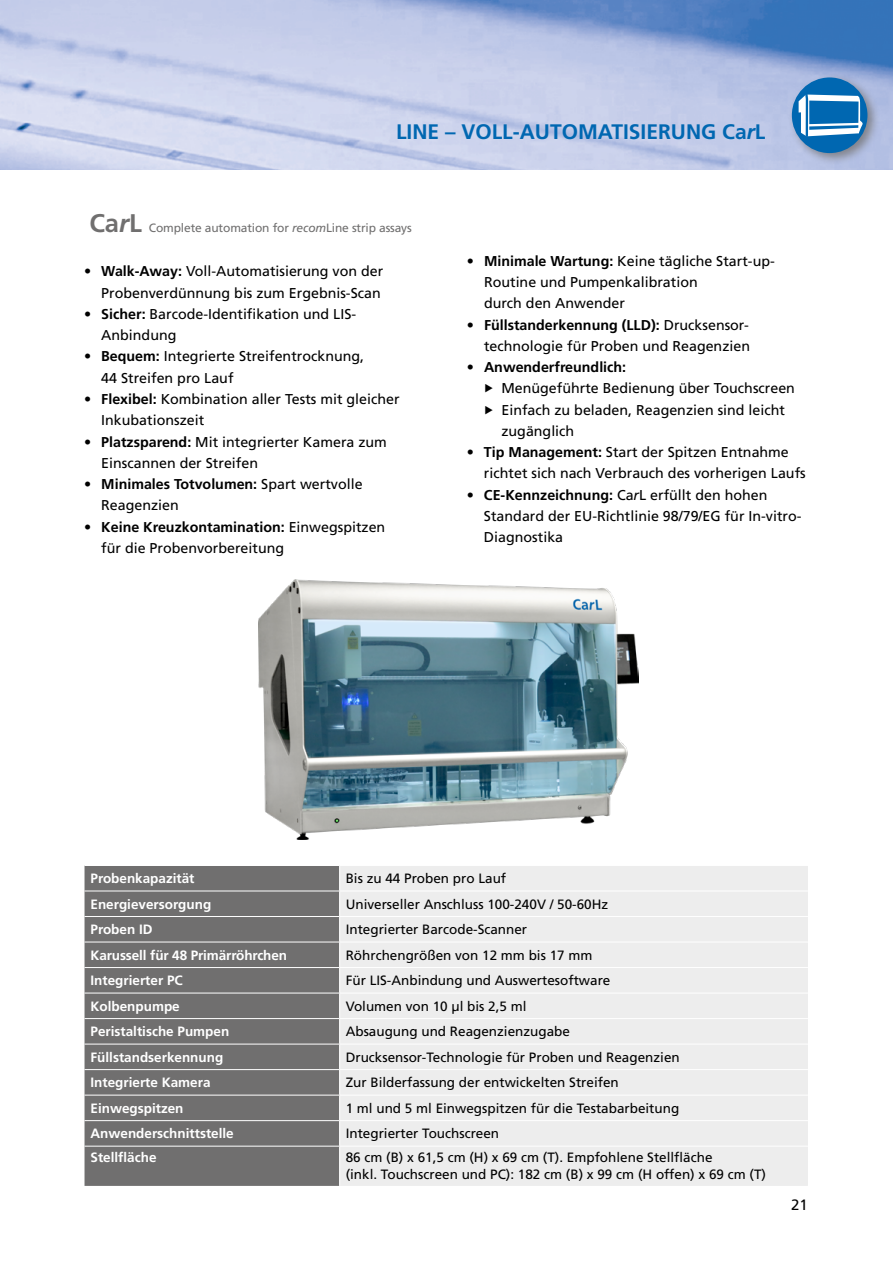
<style>
.page{position:relative;width:893px;height:1263px;background:#fff}
.page>*{position:absolute;margin:0;border:0;box-sizing:border-box;transform-origin:0 0}
.t1{font:700 21px "Frutiger LT Com";color:#0067b1}
.t2{font:15px "Frutiger LT Com";color:#000}
.t3{font:14.25px/21.3px "Frutiger LT Com";color:#000}
.t4{font:700 14.25px "Frutiger LT Com";color:#000}
.t5{font:13.5px/16.2px "Frutiger LT Com";color:#000}
.t6{font:700 13.5px "Frutiger LT Com";color:#fff}
.t7{font:12px "Frutiger LT Com";letter-spacing:-.01em;color:#706f6f}
.s1{font-style:italic}
.s2{font-weight:700;font-size:25.5px}
.s3{font-weight:700;font-style:italic;font-size:25.5px}
.s4{font-weight:700}
</style>
<div class="page">
<img style="left:0;top:0;width:893px;height:169px">
<img style="left:259px;top:580px;width:379px;height:259px">
<div style="left:85px;top:866px;width:254px;height:320px;background:#706f6f"></div>
<div style="left:340px;top:866px;width:468px;height:320px;background:#ededed"></div>
<hr style="left:85px;top:891px;width:255px;height:1px;background:#fff">
<hr style="left:340px;top:891px;width:468px;height:1px;background:#fff">
<hr style="left:85px;top:916px;width:255px;height:1px;background:#fff">
<hr style="left:340px;top:916px;width:468px;height:1px;background:#fff">
<hr style="left:85px;top:942px;width:255px;height:1px;background:#fff">
<hr style="left:340px;top:942px;width:468px;height:1px;background:#fff">
<hr style="left:85px;top:967px;width:255px;height:1px;background:#fff">
<hr style="left:340px;top:967px;width:468px;height:1px;background:#fff">
<hr style="left:85px;top:993px;width:255px;height:1px;background:#fff">
<hr style="left:340px;top:993px;width:468px;height:1px;background:#fff">
<hr style="left:85px;top:1018px;width:255px;height:1px;background:#fff">
<hr style="left:340px;top:1018px;width:468px;height:1px;background:#fff">
<hr style="left:85px;top:1044px;width:255px;height:1px;background:#fff">
<hr style="left:340px;top:1044px;width:468px;height:1px;background:#fff">
<hr style="left:85px;top:1069px;width:255px;height:1px;background:#fff">
<hr style="left:340px;top:1069px;width:468px;height:1px;background:#fff">
<hr style="left:85px;top:1095px;width:255px;height:1px;background:#fff">
<hr style="left:340px;top:1095px;width:468px;height:1px;background:#fff">
<hr style="left:85px;top:1120px;width:255px;height:1px;background:#fff">
<hr style="left:340px;top:1120px;width:468px;height:1px;background:#fff">
<svg style="left:339px;top:866px;width:1px;height:280px"></svg>
<hr style="left:85px;top:1146px;width:255px;height:1px;background:#fff">
<hr style="left:340px;top:1146px;width:468px;height:1px;background:#fff">
<div style="left:787px;top:73px;width:93px;height:93px;background:#706f6f;opacity:.75"></div>
<div style="left:792px;top:77px;width:75px;height:76px;background:#0067b1;border-radius:50%"></div>
<svg style="left:799px;top:91px;width:65px;height:48px"></svg>
<h1 class="t1" style="left:396px;top:119px;width:371px">LINE – VOLL-AUTOMATISIERUNG Ca<span class="s1">r</span>L</h1>
<p class="t7" style="left:89px;top:221px;width:324px"><span class="s2">Ca</span><span class="s3">r</span><span class="s2">L</span> Complete automation for <span class="s1">recom</span>Line strip assays</p>
<p class="t3" style="left:84px;top:261px;width:301px;text-align:right"><span class="s4">• Walk-Away:</span> Voll-Automatisierung von der<br>Probenverdünnung bis zum Ergebnis-Scan</p>
<p class="t3" style="left:101px;top:303px;width:256px;text-indent:-17px"><span class="s4">• Sicher:</span> Barcode-Identifikation und LIS-<br>Anbindung</p>
<p class="t3" style="left:101px;top:346px;width:264px;text-indent:-17px"><span class="s4">• Bequem:</span> Integrierte Streifentrocknung,<br>44 Streifen pro Lauf</p>
<p class="t3" style="left:101px;top:388px;width:300px;text-indent:-17px"><span class="s4">• Flexibel:</span> Kombination aller Tests mit gleicher<br>Inkubationszeit</p>
<p class="t3" style="left:101px;top:431px;width:287px;text-indent:-17px"><span class="s4">• Platzsparend:</span> Mit integrierter Kamera zum<br>Einscannen der Streifen</p>
<p class="t3" style="left:101px;top:473px;width:263px;text-indent:-17px"><span class="s4">• Minimales Totvolumen:</span> Spart wertvolle<br>Reagenzien</p>
<p class="t3" style="left:101px;top:516px;width:286px;text-indent:-17px"><span class="s4">• Keine Kreuzkontamination:</span> Einwegspitzen für die Probenvorbereitung</p>
<p class="t3" style="left:484px;top:250px;width:292px;text-indent:-17px"><span class="s4">• Minimale Wartung:</span> Keine tägliche Start-up-<br>Routine und Pumpenkalibration<br>durch den Anwender</p>
<p class="t3" style="left:467px;top:314px;width:285px;text-align:right"><span class="s4">• Füllstanderkennung (LLD):</span> Drucksensor&shy;technologie für Proben und Reagenzien</p>
<p class="t4" style="left:467px;top:359px;width:161px">• Anwenderfreundlich:</p>
<p class="t3" style="left:501px;top:378px;width:295px">Menügeführte Bedienung über Touchscreen<br>Einfach zu beladen, Reagenzien sind leicht zugänglich</p>
<p class="t3" style="left:484px;top:442px;width:323px;text-indent:-17px"><span class="s4">• Tip Management:</span> Start der Spitzen Entnahme richtet sich nach Verbrauch des vorherigen Laufs</p>
<p class="t3" style="left:484px;top:484px;width:319px;text-indent:-17px"><span class="s4">• CE-Kennzeichnung:</span> Ca<span class="s1">r</span>L erfüllt den hohen<br>Standard der EU-Richtlinie 98/79/EG für In-vitro-<br>Diagnostika</p>
<p class="t6" style="left:91px;top:871px;width:106px">Probenkapazität</p>
<p class="t5" style="left:346px;top:870px;width:162px">Bis zu 44 Proben pro Lauf</p>
<p class="t6" style="left:91px;top:896px;width:122px">Energieversorgung</p>
<p class="t5" style="left:346px;top:896px;width:264px">Universeller Anschluss 100-240V / 50-60Hz</p>
<p class="t6" style="left:91px;top:922px;width:64px">Proben ID</p>
<p class="t5" style="left:346px;top:921px;width:183px">Integrierter Barcode-Scanner</p>
<p class="t6" style="left:91px;top:947px;width:198px">Karussell für 48 Primärröhrchen</p>
<p class="t5" style="left:346px;top:947px;width:248px">Röhrchengrößen von 12 mm bis 17 mm</p>
<p class="t6" style="left:91px;top:973px;width:94px">Integrierter PC</p>
<p class="t5" style="left:346px;top:973px;width:266px">Für LIS-Anbindung und Auswertesoftware</p>
<p class="t6" style="left:91px;top:998px;width:91px">Kolbenpumpe</p>
<p class="t5" style="left:346px;top:998px;width:182px">Volumen von 10 µl bis 2,5 ml</p>
<p class="t6" style="left:91px;top:1024px;width:140px">Peristaltische Pumpen</p>
<p class="t5" style="left:346px;top:1024px;width:226px">Absaugung und Reagenzienzugabe</p>
<p class="t6" style="left:91px;top:1049px;width:134px">Füllstandserkennung</p>
<p class="t5" style="left:346px;top:1049px;width:336px">Drucksensor-Technologie für Proben und Reagenzien</p>
<p class="t6" style="left:91px;top:1075px;width:122px">Integrierte Kamera</p>
<p class="t5" style="left:346px;top:1075px;width:275px">Zur Bilderfassung der entwickelten Streifen</p>
<p class="t6" style="left:91px;top:1100px;width:95px">Einwegspitzen</p>
<p class="t5" style="left:346px;top:1100px;width:335px">1 ml und 5 ml Einwegspitzen für die Testabarbeitung</p>
<p class="t6" style="left:91px;top:1126px;width:145px">Anwenderschnittstelle</p>
<p class="t5" style="left:346px;top:1126px;width:155px">Integrierter Touchscreen</p>
<p class="t6" style="left:91px;top:1150px;width:68px">Stellfläche</p>
<p class="t5" style="left:346px;top:1149px;width:422px">86 cm (B) x 61,5 cm (H) x 69 cm (T). Empfohlene Stellfläche<br>(inkl. Touchscreen und PC): 182 cm (B) x 99 cm (H offen) x 69 cm (T)</p>
<p class="t2" style="left:791px;top:1196px;width:18px">21</p>
</div>
